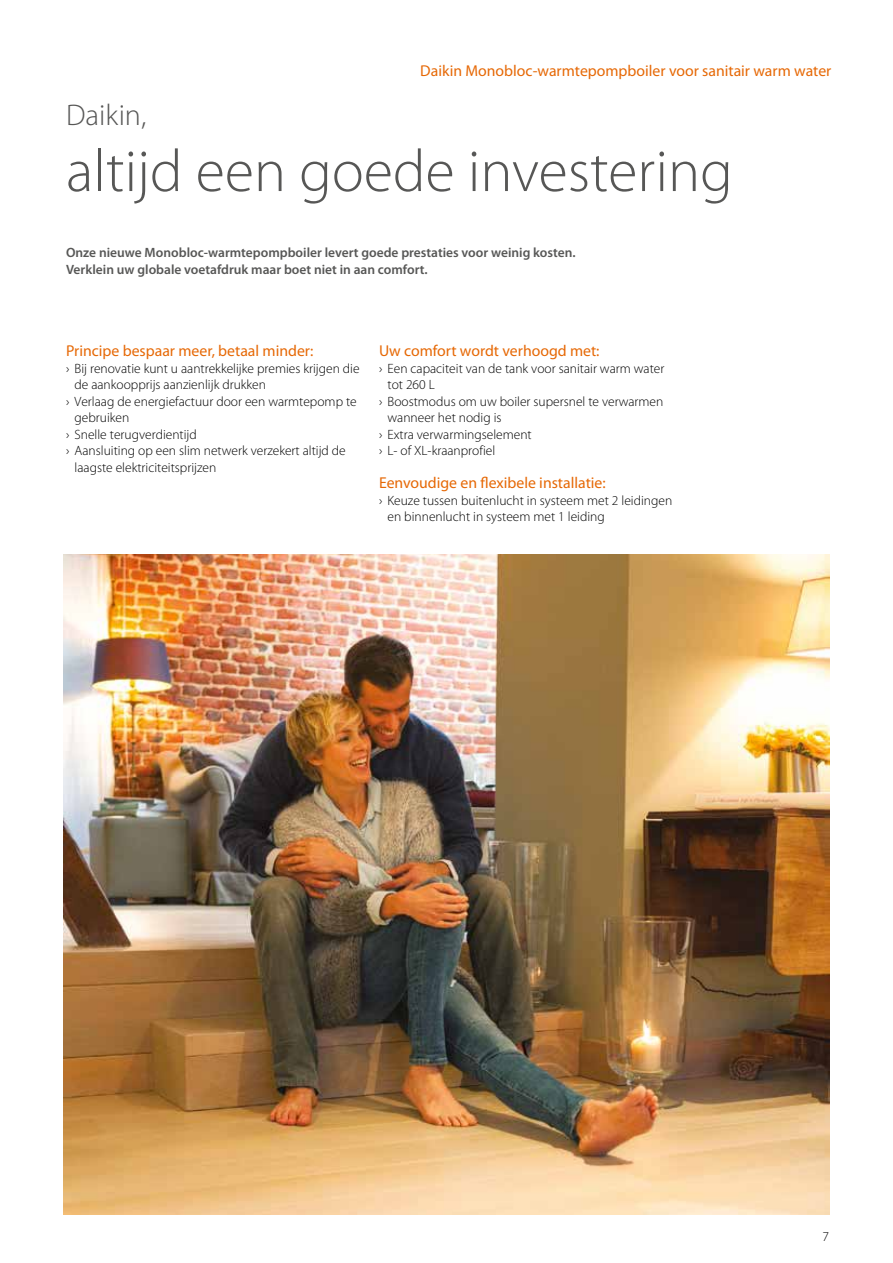
<style>
.page{position:relative;width:893px;height:1263px;background:#fff}
.page>*{position:absolute;margin:0;border:0;box-sizing:border-box;transform-origin:0 0}
.t1{font:300 60px "Myriad Pro";color:#575756}
.t2{font:300 30px "Myriad Pro";color:#575756}
.t3{font:15.75px "Myriad Pro";color:#e66805}
.t4{font:300 13.5px/16.5px "Myriad Pro";color:#000}
.t5{font:600 13.5px/16.5px "Myriad Pro";color:#575756}
</style>
<div class="page">
<img style="left:64px;top:554px;width:765px;height:661px">
<p class="t3" style="left:420px;top:61px;width:413px">Daikin Monobloc-warmtepompboiler voor sanitair warm water</p>
<h2 class="t2" style="left:66px;top:99px;width:82px">Daikin,</h2>
<h1 class="t1" style="left:66px;top:138px;width:668px">altijd een goede investering</h1>
<p class="t5" style="left:66px;top:244px;width:511px">Onze nieuwe Monobloc-warmtepompboiler levert goede prestaties voor weinig kosten.<br>Verklein uw globale voetafdruk maar boet niet in aan comfort.</p>
<p class="t3" style="left:66px;top:341px;width:249px">Principe bespaar meer, betaal minder:</p>
<p class="t4" style="left:66px;top:360px;width:295px">› Bij renovatie kunt u aantrekkelijke premies krijgen die</p>
<p class="t4" style="left:75px;top:376px;width:193px">de aankoopprijs aanzienlijk drukken</p>
<p class="t4" style="left:66px;top:393px;width:292px">› Verlaag de energiefactuur door een warmtepomp te</p>
<p class="t4" style="left:75px;top:409px;width:56px">gebruiken</p>
<p class="t4" style="left:66px;top:426px;width:132px">› Snelle terugverdientijd</p>
<p class="t4" style="left:66px;top:442px;width:281px">› Aansluiting op een slim netwerk verzekert altijd de</p>
<p class="t4" style="left:75px;top:459px;width:143px">laagste elektriciteitsprijzen</p>
<p class="t3" style="left:379px;top:341px;width:222px">Uw comfort wordt verhoogd met:</p>
<p class="t4" style="left:379px;top:360px;width:287px">› Een capaciteit van de tank voor sanitair warm water</p>
<p class="t4" style="left:387px;top:376px;width:49px">tot 260 L</p>
<p class="t4" style="left:379px;top:393px;width:286px">› Boostmodus om uw boiler supersnel te verwarmen</p>
<p class="t4" style="left:387px;top:409px;width:116px">wanneer het nodig is</p>
<p class="t4" style="left:379px;top:426px;width:154px">› Extra verwarmingselement</p>
<p class="t4" style="left:379px;top:442px;width:118px">› L- of XL-kraanprofiel</p>
<p class="t3" style="left:379px;top:473px;width:228px">Eenvoudige en flexibele installatie:</p>
<p class="t4" style="left:387px;top:492px;width:286px;text-indent:-9px">› Keuze tussen buitenlucht in systeem met 2 leidingen en binnenlucht in systeem met 1 leiding</p>
<p class="t4" style="left:823px;top:1228px;width:8px">7</p>
</div>
